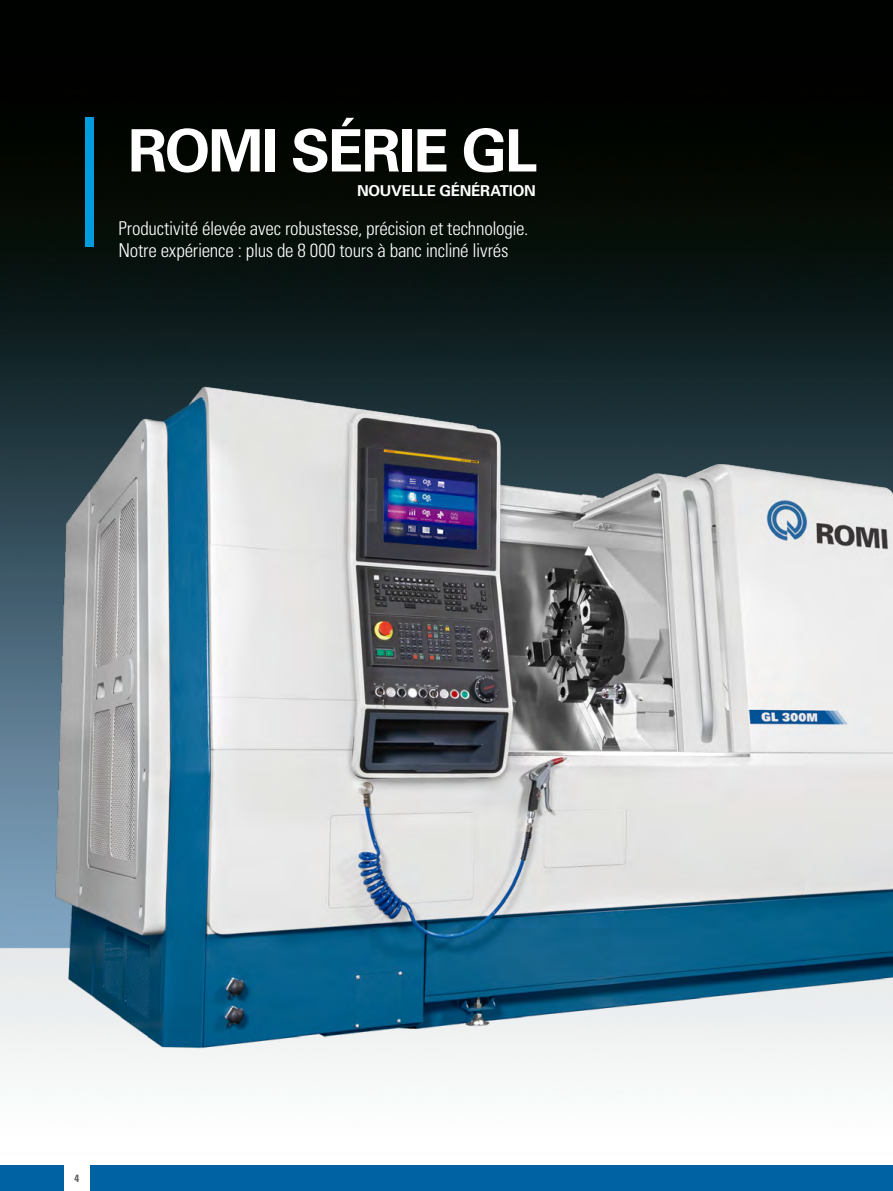
<style>
.page{position:relative;width:893px;height:1191px;background:#fff}
.page>*{position:absolute;margin:0;border:0;box-sizing:border-box;transform-origin:0 0}
.t1{font:700 58.5px "Univers";letter-spacing:-.035em;color:#fff}
.t2{font:300 condensed 19.05px/22.8px "Univers";letter-spacing:-.01em;color:#fff}
.t3{font:700 15px "Univers";letter-spacing:-.015em;color:#fff}
.t4{font:700 condensed 10.5px "Univers";color:#5b5b5f}
</style>
<div class="page">
<img style="left:0;top:0;width:893px;height:1082px">
<div style="left:85px;top:117px;width:9px;height:130px;background:#009cde"></div>
<img style="left:37px;top:352px;width:856px;height:713px">
<div style="left:0;top:1165px;width:64px;height:26px;background:#0062a2"></div>
<div style="left:89px;top:1165px;width:804px;height:26px;background:#0062a2"></div>
<h1 class="t1" style="left:128px;top:117px;width:411px">ROMI SÉRIE GL</h1>
<p class="t3" style="left:357px;top:181px;width:180px">NOUVELLE GÉNÉRATION</p>
<p class="t2" style="left:118px;top:216px;width:412px">Productivité élevée avec robustesse, précision et technologie.<br>Notre expérience : plus de 8 000 tours à banc incliné livrés</p>
<p class="t4" style="left:74px;top:1171px;width:6px">4</p>
</div>
